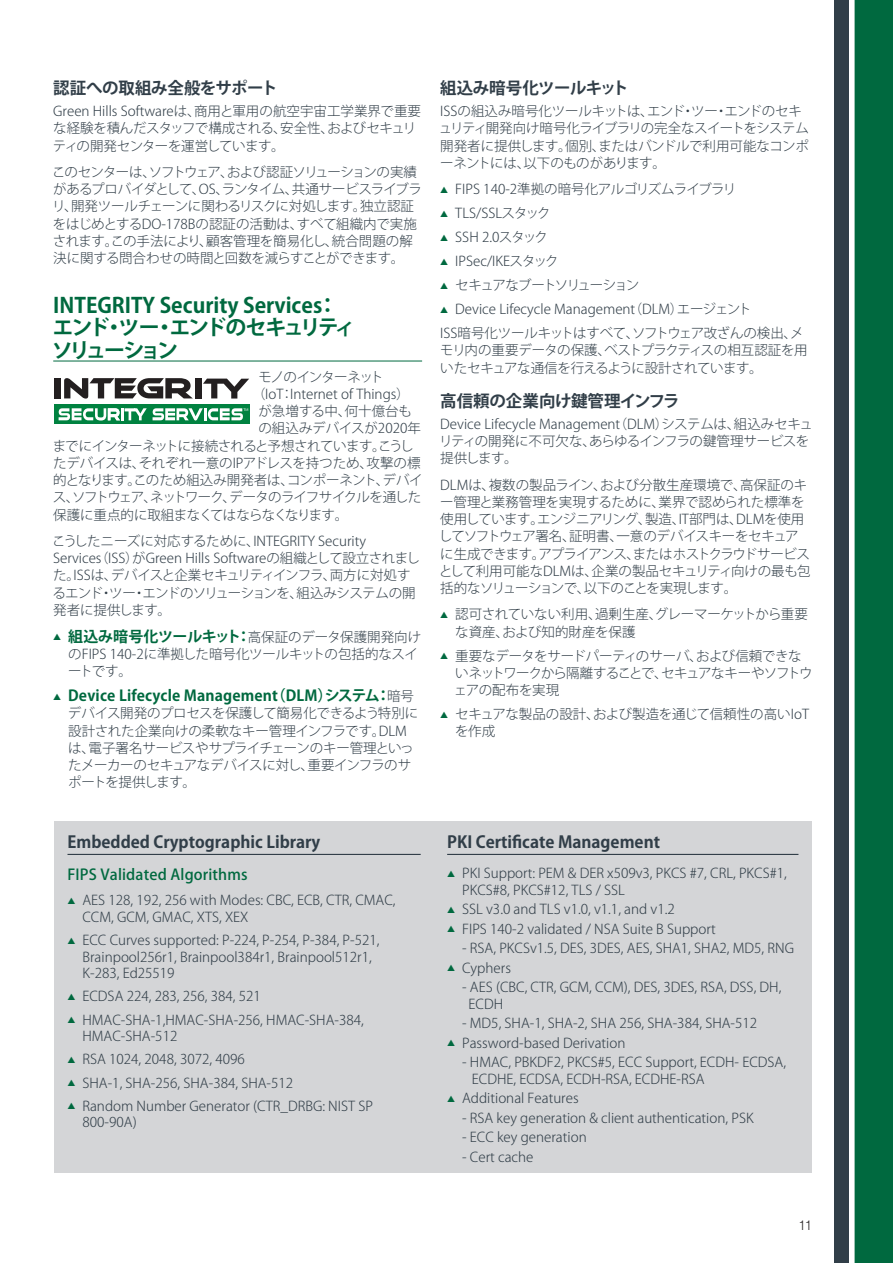
<style>
.page{position:relative;width:893px;height:1263px;background:#fff}
.page>*{position:absolute;margin:0;border:0;box-sizing:border-box;transform-origin:0 0}
.t1{font:700 21px/22.5px "Koz Go Pro";color:#00693f}
.t2{font:700 16.5px "Koz Go Pro";color:#313e48}
.t3{font:700 16.5px "Koz Go Pro";letter-spacing:-.02em;color:#313e48}
.t4{font:700 16.5px "Koz Go Pro";letter-spacing:-.03em;color:#313e48}
.t5{font:700 15px "Koz Go Pr 6 N";letter-spacing:.01em;color:#00693f}
.t6{font:700 15px "Koz Go Pr 6 N";letter-spacing:-.02em;color:#00693f}
.t7{font:500 15px "Koz Go Std";letter-spacing:.01em;color:#00693f}
.t8{font:300 13.5px/17.2px "Koz Go Std";color:#313e48}
.t9{font:300 13.5px/17.2px "Koz Go Std";letter-spacing:-.02em;color:#313e48}
.t10{font:300 13.5px/17.2px "Koz Go Std";letter-spacing:-.04em;color:#313e48}
.t11{font:300 13.5px/17.2px "Koz Go Std";letter-spacing:-.03em;color:#313e48}
.t12{font:300 13.5px "Koz Go Std";letter-spacing:-.08em;color:#313e48}
.t13{font:300 13.5px "Koz Go Std";letter-spacing:-.05em;color:#313e48}
.t14{font:300 13.5px "Koz Go Std";letter-spacing:-.115em;color:#313e48}
.t15{font:300 13.5px "Koz Go Std";letter-spacing:-.055em;color:#313e48}
.t16{font:300 13.5px "Koz Go Std";letter-spacing:-.07em;color:#313e48}
.t17{font:300 condensed 13.5px "Helvetica Neue";color:#231f20}
.s1{font-family:"Koz Go Std";font-weight:300;font-size:13.5px;color:#313e48}
.s2{color:#00693f}
</style>
<div class="page">
<div style="left:855px;top:0;width:38px;height:1263px;background:#00693f"></div>
<div style="left:834px;top:0;width:14px;height:1263px;background:#313e48"></div>
<hr style="left:53px;top:361px;width:369px;height:1px;background:#00693f">
<div style="left:54px;top:405px;width:195px;height:19px;background:#008240"></div>
<div style="left:55px;top:378px;width:6px;height:20px;background:#231f20"></div>
<div style="left:195px;top:378px;width:7px;height:20px;background:#231f20"></div>
<svg style="left:203px;top:379px;width:46px;height:19px"></svg>
<svg style="left:64px;top:378px;width:129px;height:21px"></svg>
<svg style="left:59px;top:408px;width:88px;height:12px"></svg>
<svg style="left:153px;top:408px;width:95px;height:12px"></svg>
<div style="left:54px;top:821px;width:380px;height:351px;background:#d4d5d7"></div>
<hr style="left:68px;top:854px;width:353px;height:1px;background:#313e48">
<div style="left:434px;top:821px;width:378px;height:351px;background:#d4d5d7"></div>
<hr style="left:447px;top:854px;width:351px;height:1px;background:#313e48">
<p class="t3" style="left:53px;top:78px;width:226px">認証への取組み全般をサポート</p>
<p class="t8" style="left:53px;top:103px;width:370px">Green Hills Softwareは、商用と軍用の航空宇宙工学業界で重要な経験を積んだスタッフで構成される、安全性、およびセキュリティの開発センターを運営しています。</p>
<p class="t9" style="left:52px;top:163px;width:371px">このセンターは、ソフトウェア、および認証ソリューションの実績があるプロバイダとして、OS、ランタイム、共通サービスライブラリ、開発ツールチェーンに関わるリスクに対処します。独立認証をはじめとするDO-178Bの認証の活動は、すべて組織内で実施されます。この手法により、顧客管理を簡易化し、統合問題の解決に関する問合わせの時間と回数を減らすことができます。</p>
<h1 class="t1" style="left:52px;top:295px;width:305px">INTEGRITY Security Services：エンド・ツー・エンドのセキュリティソリューション</h1>
<p class="t16" style="left:258px;top:368px;width:127px">モノのインターネット</p>
<p class="t8" style="left:252px;top:385px;width:159px">（IoT：Internet of Things）</p>
<p class="t8" style="left:258px;top:403px;width:155px">が急増する中、何十億台も</p>
<p class="t8" style="left:258px;top:420px;width:164px">の組込みデバイスが2020年</p>
<p class="t13" style="left:53px;top:437px;width:362px">までにインターネットに接続されると予想されています。こうし</p>
<p class="t8" style="left:53px;top:454px;width:369px">たデバイスは、それぞれ一意のIPアドレスを持つため、攻撃の標</p>
<p class="t9" style="left:53px;top:472px;width:371px">的となります。このため組込み開発者は、コンポーネント、デバイ</p>
<p class="t12" style="left:53px;top:489px;width:370px">ス、ソフトウェア、ネットワーク、データのライフサイクルを通した</p>
<p class="t10" style="left:53px;top:506px;width:296px">保護に重点的に取組まなくてはならなくなります。</p>
<p class="t8" style="left:52px;top:532px;width:369px">こうしたニーズに対応するために、INTEGRITY Security<br>Services（ISS）がGreen Hills Softwareの組織として設立されました。ISSは、デバイスと企業セキュリティインフラ、両方に対処するエンド・ツー・エンドのソリューションを、組込みシステムの開発者に提供します。</p>
<p class="t6" style="left:53px;top:628px;width:370px">▲ 組込み暗号化ツールキット：<span class="s1">高保証のデータ保護開発向け</span></p>
<p class="t8" style="left:68px;top:646px;width:351px">のFIPS 140-2に準拠した暗号化ツールキットの包括的なスイートです。</p>
<p class="t5" style="left:53px;top:687px;width:362px">▲ Device Lifecycle Management（DLM）システム：<span class="s1">暗号</span></p>
<p class="t9" style="left:68px;top:705px;width:352px">デバイス開発のプロセスを保護して簡易化できるよう特別に設計された企業向けの柔軟なキー管理インフラです。DLMは、電子署名サービスやサプライチェーンのキー管理といったメーカーのセキュアなデバイスに対し、重要インフラのサポートを提供します。</p>
<p class="t2" style="left:68px;top:831px;width:254px">Embedded Cryptographic Library</p>
<p class="t7" style="left:68px;top:865px;width:182px">FIPS Validated Algorithms</p>
<p class="t8" style="left:82px;top:892px;width:315px;line-height:16.5px;text-indent:-15px"><span class="s2">▲</span> AES 128, 192, 256 with Modes: CBC, ECB, CTR, CMAC,<br>CCM, GCM, GMAC, XTS, XEX</p>
<p class="t8" style="left:82px;top:932px;width:299px;line-height:16.5px;text-indent:-15px"><span class="s2">▲</span> ECC Curves supported: P-224, P-254, P-384, P-521,<br>Brainpool256r1, Brainpool384r1, Brainpool512r1,<br>K-283, Ed25519</p>
<p class="t8" style="left:68px;top:988px;width:195px"><span class="s2">▲</span> ECDSA 224, 283, 256, 384, 521</p>
<p class="t8" style="left:82px;top:1011px;width:283px;line-height:16.5px;text-indent:-15px"><span class="s2">▲</span> HMAC-SHA-1,HMAC-SHA-256, HMAC-SHA-384,<br>HMAC-SHA-512</p>
<p class="t8" style="left:68px;top:1051px;width:179px"><span class="s2">▲</span> RSA 1024, 2048, 3072, 4096</p>
<p class="t8" style="left:68px;top:1074px;width:227px"><span class="s2">▲</span> SHA-1, SHA-256, SHA-384, SHA-512</p>
<p class="t8" style="left:82px;top:1098px;width:292px;line-height:16.5px;text-indent:-15px"><span class="s2">▲</span> Random Number Generator (CTR_DRBG: NIST SP<br>800-90A)</p>
<p class="t4" style="left:440px;top:78px;width:190px">組込み暗号化ツールキット</p>
<p class="t9" style="left:439px;top:103px;width:371px">ISSの組込み暗号化ツールキットは、エンド・ツー・エンドのセキュリティ開発向け暗号化ライブラリの完全なスイートをシステム開発者に提供します。個別、またはバンドルで利用可能なコンポーネントには、以下のものがあります。</p>
<p class="t8" style="left:440px;top:181px;width:298px"><span class="s2">▲</span> FIPS 140-2準拠の暗号化アルゴリズムライブラリ</p>
<p class="t9" style="left:440px;top:205px;width:112px"><span class="s2">▲</span> TLS/SSLスタック</p>
<p class="t15" style="left:440px;top:229px;width:109px"><span class="s2">▲</span> SSH 2.0スタック</p>
<p class="t8" style="left:440px;top:253px;width:120px"><span class="s2">▲</span> IPSec/IKEスタック</p>
<p class="t14" style="left:440px;top:277px;width:200px"><span class="s2">▲</span> セキュアなブートソリューション</p>
<p class="t8" style="left:440px;top:297px;width:365px;line-height:24px"><span class="s2">▲</span> Device Lifecycle Management（DLM）エージェント<br>ISS暗号化ツールキットはすべて、ソフトウェア改ざんの検出、メ</p>
<p class="t11" style="left:440px;top:342px;width:369px">モリ内の重要データの保護、ベストプラクティスの相互認証を用いたセキュアな通信を行えるように設計されています。</p>
<p class="t2" style="left:440px;top:390px;width:241px">高信頼の企業向け鍵管理インフラ</p>
<p class="t8" style="left:439px;top:416px;width:375px">Device Lifecycle Management（DLM）システムは、組込みセキュリティの開発に不可欠な、あらゆるインフラの鍵管理サービスを提供します。</p>
<p class="t9" style="left:439px;top:476px;width:373px">DLMは、複数の製品ライン、および分散生産環境で、高保証のキー管理と業務管理を実現するために、業界で認められた標準を使用しています。エンジニアリング、製造、IT部門は、DLMを使用してソフトウェア署名、証明書、一意のデバイスキーをセキュアに生成できます。アプライアンス、またはホストクラウドサービスとして利用可能なDLMは、企業の製品セキュリティ向けの最も包括的なソリューションで、以下のことを実現します。</p>
<p class="t8" style="left:455px;top:606px;width:354px;text-indent:-15px"><span class="s2">▲</span> 認可されていない利用、過剰生産、グレーマーケットから重要な資産、および知的財産を保護</p>
<p class="t10" style="left:454px;top:647px;width:360px;text-indent:-14px"><span class="s2">▲</span> 重要なデータをサードパーティのサーバ、および信頼できないネットワークから隔離することで、セキュアなキーやソフトウェアの配布を実現</p>
<p class="t8" style="left:455px;top:706px;width:355px;text-indent:-15px"><span class="s2">▲</span> セキュアな製品の設計、および製造を通じて信頼性の高いIoTを作成</p>
<p class="t2" style="left:447px;top:831px;width:214px">PKI Certificate Management</p>
<p class="t8" style="left:462px;top:865px;width:326px;line-height:16.5px;text-indent:-15px"><span class="s2">▲</span> PKI Support: PEM &amp; DER x509v3, PKCS #7, CRL, PKCS#1,<br>PKCS#8, PKCS#12, TLS / SSL</p>
<p class="t8" style="left:447px;top:901px;width:229px"><span class="s2">▲</span> SSL v3.0 and TLS v1.0, v1.1, and v1.2</p>
<p class="t8" style="left:447px;top:920px;width:270px"><span class="s2">▲</span> FIPS 140-2 validated / NSA Suite B Support</p>
<p class="t8" style="left:462px;top:940px;width:333px">- RSA, PKCSv1.5, DES, 3DES, AES, SHA1, SHA2, MD5, RNG</p>
<p class="t8" style="left:447px;top:959px;width:65px"><span class="s2">▲</span> Cyphers</p>
<p class="t8" style="left:469px;top:979px;width:314px;line-height:16.5px;text-indent:-6px">- AES (CBC, CTR, GCM, CCM), DES, 3DES, RSA, DSS, DH,<br>ECDH</p>
<p class="t8" style="left:462px;top:1015px;width:297px">- MD5, SHA-1, SHA-2, SHA 256, SHA-384, SHA-512</p>
<p class="t8" style="left:447px;top:1034px;width:180px"><span class="s2">▲</span> Password-based Derivation</p>
<p class="t8" style="left:472px;top:1054px;width:316px;line-height:16.5px;text-indent:-10px">- HMAC, PBKDF2, PKCS#5, ECC Support, ECDH- ECDSA,<br>ECDHE, ECDSA, ECDH-RSA, ECDHE-RSA</p>
<p class="t8" style="left:447px;top:1090px;width:133px"><span class="s2">▲</span> Additional Features</p>
<p class="t8" style="left:462px;top:1109px;width:293px">- RSA key generation &amp; client authentication, PSK</p>
<p class="t8" style="left:462px;top:1129px;width:126px">- ECC key generation</p>
<p class="t8" style="left:462px;top:1148px;width:73px">- Cert cache</p>
<p class="t17" style="left:799px;top:1218px;width:14px">11</p>
</div>
